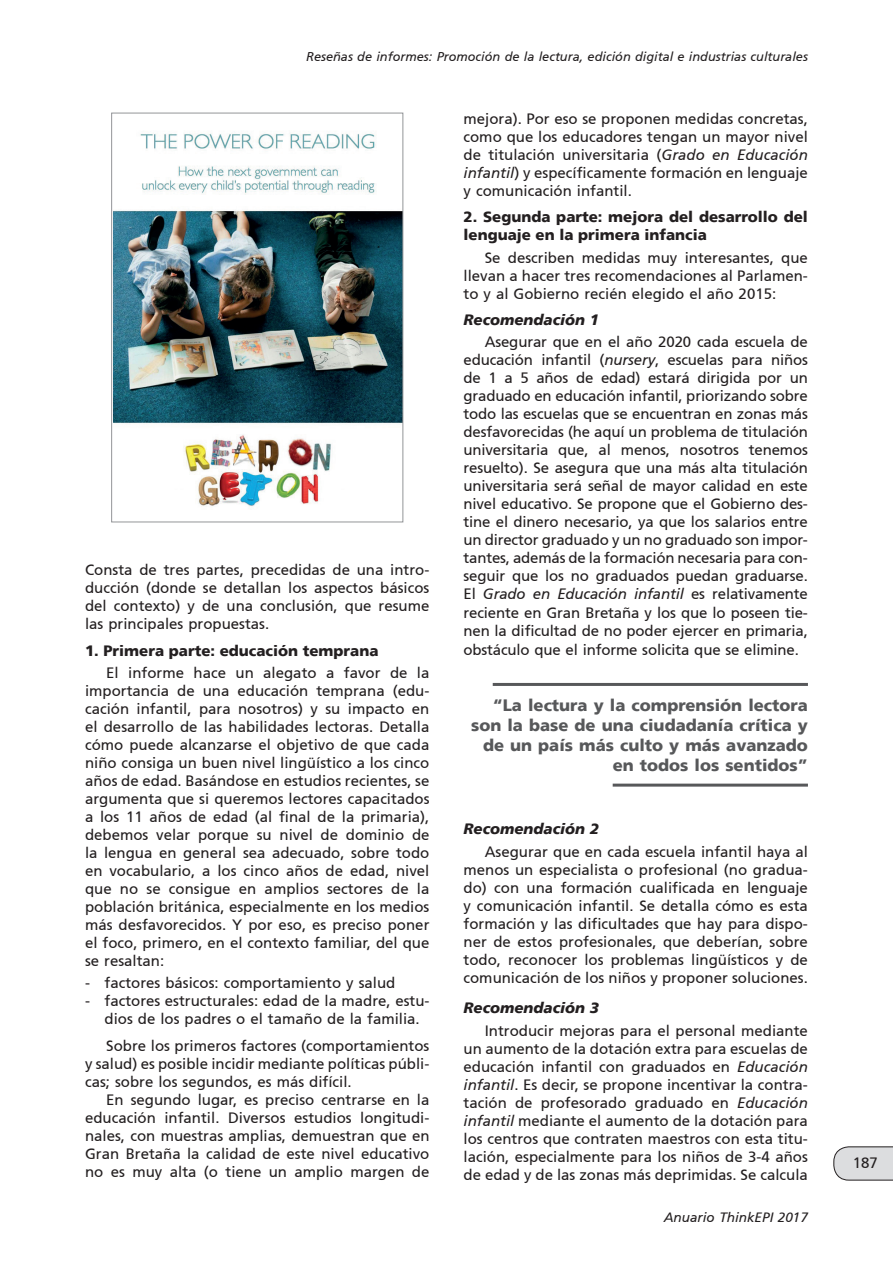
<style>
.page{position:relative;width:893px;height:1263px;background:#fff}
.page>*{position:absolute;margin:0;border:0;box-sizing:border-box;transform-origin:0 0}
.t1{font:900 16.5px/19.8px "Frutiger 75";color:#57585a;text-align:right}
.t2{font:15px/18px "Frutiger 55 Roman";color:#231f20;text-align:justify}
.t3{font:900 15px/18px "Frutiger 75";color:#231f20}
.t4{font:italic 900 15px "Frutiger 76";color:#231f20}
.t5{font:italic 15px "Frutiger 56";letter-spacing:-.01em;color:#231f20}
.t6{font:italic 13.5px "Frutiger 56";color:#231f20}
.t7{font:italic 12.75px "Frutiger 56";color:#231f20}
.s1{font-family:"Frutiger 56";font-style:italic}
.s2{font-family:"Frutiger 55 Roman";font-style:normal}
</style>
<div class="page">
<svg style="left:833px;top:1146px;width:60px;height:34px;background:#d4d4d6"></svg>
<img style="left:113px;top:131px;width:288px;height:377px">
<div style="left:111px;top:113px;width:292px;height:409px;border:1px solid #939598"></div>
<hr style="left:493px;top:683px;width:315px;height:3px;background:#57585a">
<hr style="left:613px;top:784px;width:195px;height:3px;background:#57585a">
<p class="t7" style="left:306px;top:49px;width:503px">Reseñas de informes: Promoción de la lectura, edición digital e industrias culturales</p>
<p class="t2" style="left:85px;top:561px;width:346px">Consta de tres partes, precedidas de una intro&shy;ducción (donde se detallan los aspectos básicos del contexto) y de una conclusión, que resume las principales propuestas.</p>
<p class="t3" style="left:85px;top:642px;width:295px">1. Primera parte: educación temprana</p>
<p class="t2" style="left:85px;top:664px;width:346px;text-indent:21px">El informe hace un alegato a favor de la importancia de una educación temprana (edu&shy;cación infantil, para nosotros) y su impacto en el desarrollo de las habilidades lectoras. Detalla cómo puede alcanzarse el objetivo de que cada niño consiga un buen nivel lingüístico a los cinco años de edad. Basándose en estudios recientes, se argumenta que si queremos lectores capacitados a los 11 años de edad (al final de la primaria), debemos velar porque su nivel de dominio de la lengua en general sea adecuado, sobre todo en vocabulario, a los cinco años de edad, nivel que no se consigue en amplios sectores de la población británica, especialmente en los medios más desfavorecidos. Y por eso, es preciso poner el foco, primero, en el contexto familiar, del que se resaltan:</p>
<p class="t2" style="left:85px;top:974px;width:312px">- factores básicos: comportamiento y salud</p>
<p class="t2" style="left:105px;top:992px;width:326px;text-indent:-20px">- factores estructurales: edad de la madre, estu&shy;dios de los padres o el tamaño de la familia.</p>
<p class="t2" style="left:85px;top:1037px;width:346px;text-indent:21px">Sobre los primeros factores (comportamientos y salud) es posible incidir mediante políticas públi&shy;cas; sobre los segundos, es más difícil.</p>
<p class="t2" style="left:85px;top:1091px;width:346px;text-indent:21px">En segundo lugar, es preciso centrarse en la educación infantil. Diversos estudios longitudi&shy;nales, con muestras amplias, demuestran que en Gran Bretaña la calidad de este nivel educativo no es muy alta (o tiene un amplio margen de</p>
<p class="t2" style="left:463px;top:110px;width:346px">mejora). Por eso se proponen medidas concretas, como que los educadores tengan un mayor nivel de titulación universitaria (<span class="s1">Grado en Educación infantil</span>) y específicamente formación en lenguaje y comunicación infantil.</p>
<p class="t3" style="left:463px;top:208px;width:346px">2. Segunda parte: mejora del desarrollo del lenguaje en la primera infancia</p>
<p class="t2" style="left:463px;top:249px;width:346px;text-indent:21px">Se describen medidas muy interesantes, que llevan a hacer tres recomendaciones al Parlamen&shy;to y al Gobierno recién elegido el año 2015:</p>
<p class="t4" style="left:463px;top:311px;width:137px">Recomendación 1</p>
<p class="t2" style="left:463px;top:333px;width:346px;text-indent:21px">Asegurar que en el año 2020 cada escuela de educación infantil (<span class="s1">nursery</span>, escuelas para niños de 1 a 5 años de edad) estará dirigida por un graduado en educación infantil, priorizando sobre todo las escuelas que se encuentran en zonas más desfavorecidas (he aquí un problema de titulación universitaria que, al menos, nosotros tenemos resuelto). Se asegura que una más alta titulación universitaria será señal de mayor calidad en este nivel educativo. Se propone que el Gobierno des&shy;tine el dinero necesario, ya que los salarios entre un director graduado y un no graduado son impor&shy;tantes, además de la formación necesaria para con&shy;seguir que los no graduados puedan graduarse.</p>
<p class="t5" style="left:463px;top:585px;width:346px"><span class="s2">El</span> Grado en Educación infantil <span class="s2">es relativamente</span></p>
<p class="t2" style="left:463px;top:603px;width:346px">reciente en Gran Bretaña y los que lo poseen tie&shy;nen la dificultad de no poder ejercer en primaria,</p>
<p class="t2" style="left:463px;top:641px;width:337px">obstáculo que el informe solicita que se elimine.</p>
<p class="t1" style="left:471px;top:696px;width:338px">“La lectura y la comprensión lectora son la base de una ciudadanía crítica y de un país más culto y más avanzado en todos los sentidos”</p>
<p class="t4" style="left:463px;top:820px;width:137px">Recomendación 2</p>
<p class="t2" style="left:463px;top:842px;width:346px;text-indent:21px">Asegurar que en cada escuela infantil haya al menos un especialista o profesional (no gradua&shy;do) con una formación cualificada en lenguaje y comunicación infantil. Se detalla cómo es esta formación y las dificultades que hay para dispo&shy;ner de estos profesionales, que deberían, sobre todo, reconocer los problemas lingüísticos y de comunicación de los niños y proponer soluciones.</p>
<p class="t4" style="left:463px;top:999px;width:137px">Recomendación 3</p>
<p class="t2" style="left:463px;top:1021px;width:346px;text-indent:21px">Introducir mejoras para el personal mediante un aumento de la dotación extra para escuelas de educación infantil con graduados en <span class="s1">Educación infantil</span>. Es decir, se propone incentivar la contra&shy;tación de profesorado graduado en <span class="s1">Educación infantil</span> mediante el aumento de la dotación para los centros que contraten maestros con esta titu&shy;lación, especialmente para los niños de 3-4 años de edad y de las zonas más deprimidas. Se calcula</p>
<p class="t6" style="left:664px;top:1209px;width:146px">Anuario ThinkEPI 2017</p>
<p class="t2" style="left:853px;top:1154px;width:27px">187</p>
</div>
